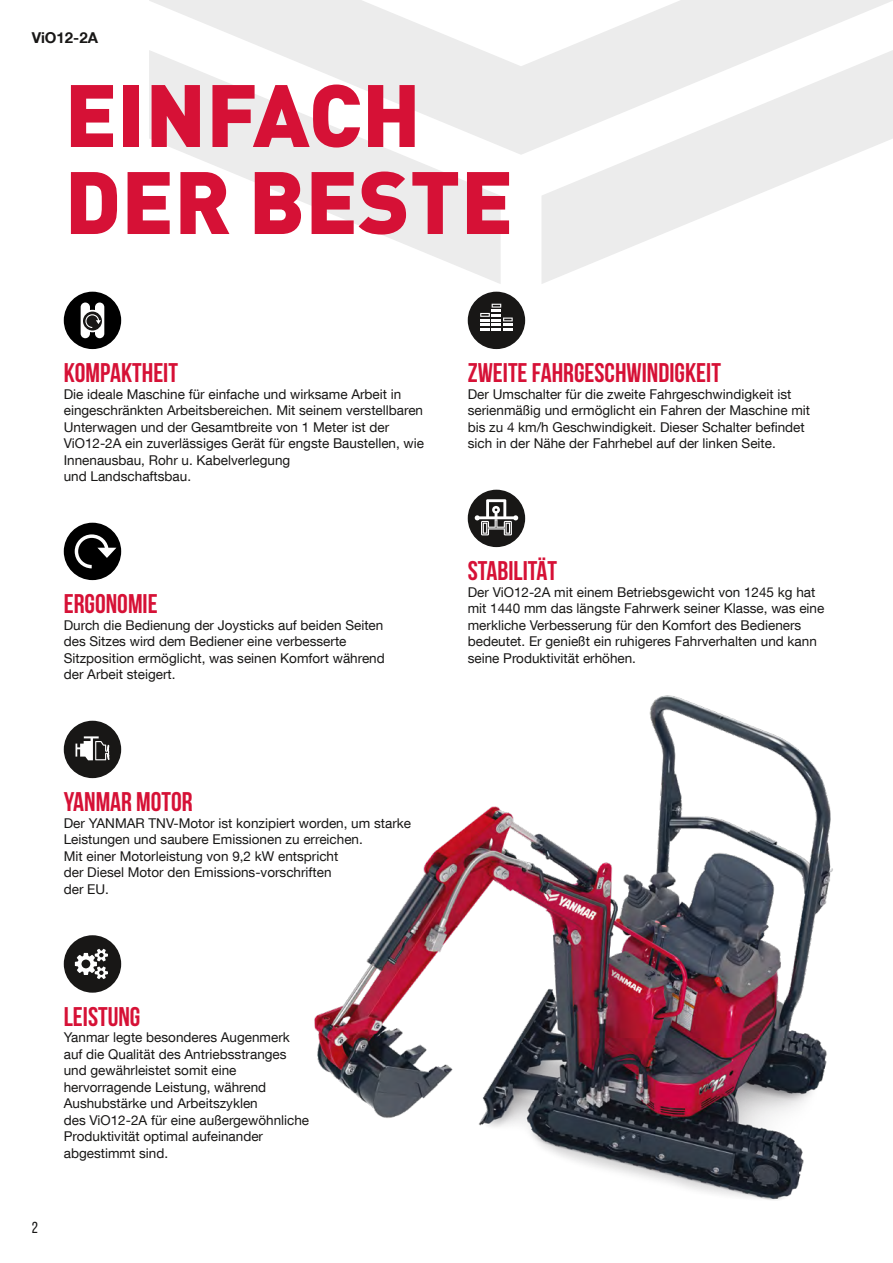
<style>
.page{position:relative;width:893px;height:1263px;background:#fff}
.page>*{position:absolute;margin:0;border:0;box-sizing:border-box;transform-origin:0 0}
.t1{font:900 87px/87px "DIN Pro";color:#d61136}
.t2{font:700 27px "Bebas Neue";color:#d61136}
.t3{font:15.9px "Bebas Neue";color:#181716}
.t4{font:700 15px "Helvetica Neue LT Com";color:#181716}
.t5{font:13.5px/16.5px "Helvetica Neue LT Com";color:#181716}
</style>
<div class="page">
<svg style="left:542px;top:155px;width:310px;height:129px"></svg>
<svg style="left:149px;top:0;width:744px;height:155px;fill:#ececec"></svg>
<svg style="left:149px;top:50px;width:352px;height:234px;fill:#ececec"></svg>
<img style="left:314px;top:695px;width:519px;height:505px">
<div style="left:64px;top:292px;width:57px;height:57px;background:#000;border-radius:50%"></div>
<svg style="left:81px;top:302px;width:23px;height:36px"></svg>
<div style="left:64px;top:523px;width:57px;height:57px;background:#000;border-radius:50%"></div>
<svg style="left:75px;top:534px;width:41px;height:34px"></svg>
<div style="left:64px;top:721px;width:57px;height:57px;background:#181716;border-radius:50%"></div>
<svg style="left:76px;top:736px;width:34px;height:24px"></svg>
<div style="left:64px;top:935px;width:57px;height:58px;background:#181716;border-radius:50%"></div>
<svg style="left:75px;top:949px;width:33px;height:30px"></svg>
<div style="left:468px;top:292px;width:57px;height:57px;background:#181716;border-radius:50%"></div>
<svg style="left:480px;top:304px;width:33px;height:27px"></svg>
<div style="left:468px;top:490px;width:57px;height:57px;background:#181716;border-radius:50%"></div>
<svg style="left:475px;top:499px;width:43px;height:36px"></svg>
<p class="t4" style="left:32px;top:28px;width:68px">ViO12-2A</p>
<h1 class="t1" style="left:65px;top:61px;width:450px">EINFACH<br>DER BESTE</h1>
<h2 class="t2" style="left:64px;top:358px;width:116px">KOMPAKTHEIT</h2>
<p class="t5" style="left:64px;top:385px;width:362px">Die ideale Maschine für einfache und wirksame Arbeit in eingeschränkten Arbeitsbereichen. Mit seinem verstellbaren Unterwagen und der Gesamtbreite von 1 Meter ist der ViO12-2A ein zuverlässiges Gerät für engste Baustellen, wie Innenausbau, Rohr u. Kabelverlegung<br>und Landschaftsbau.</p>
<h2 class="t2" style="left:64px;top:589px;width:95px">ERGONOMIE</h2>
<p class="t5" style="left:64px;top:616px;width:323px">Durch die Bedienung der Joysticks auf beiden Seiten des Sitzes wird dem Bediener eine verbesserte Sitzposition ermöglicht, was seinen Komfort während der Arbeit steigert.</p>
<h2 class="t2" style="left:64px;top:787px;width:130px">YANMAR MOTOR</h2>
<p class="t5" style="left:64px;top:814px;width:349px">Der YANMAR TNV-Motor ist konzipiert worden, um starke Leistungen und saubere Emissionen zu erreichen.<br>Mit einer Motorleistung von 9,2 kW entspricht<br>der Diesel Motor den Emissions-vorschriften<br>der EU.</p>
<h2 class="t2" style="left:468px;top:358px;width:255px">ZWEITE FAHRGESCHWINDIGKEIT</h2>
<p class="t5" style="left:468px;top:385px;width:344px">Der Umschalter für die zweite Fahrgeschwindigkeit ist serienmäßig und ermöglicht ein Fahren der Maschine mit bis zu 4 km/h Geschwindigkeit. Dieser Schalter befindet sich in der Nähe der Fahrhebel auf der linken Seite.</p>
<h2 class="t2" style="left:468px;top:556px;width:91px">STABILITÄT</h2>
<p class="t5" style="left:468px;top:583px;width:358px">Der ViO12-2A mit einem Betriebsgewicht von 1245 kg hat mit 1440 mm das längste Fahrwerk seiner Klasse, was eine merkliche Verbesserung für den Komfort des Bedieners bedeutet. Er genießt ein ruhigeres Fahrverhalten und kann seine Produktivität erhöhen.</p>
<p class="t3" style="left:32px;top:1219px;width:8px">2</p>
<h2 class="t2" style="left:64px;top:1001px;width:78px">LEISTUNG</h2>
<p class="t5" style="left:64px;top:1029px;width:247px">Yanmar legte besonderes Augenmerk auf die Qualität des Antriebsstranges und gewährleistet somit eine hervorragende Leistung, während Aushubstärke und Arbeitszyklen<br>des ViO12-2A für eine außergewöhnliche Produktivität optimal aufeinander abgestimmt sind.</p>
</div>
